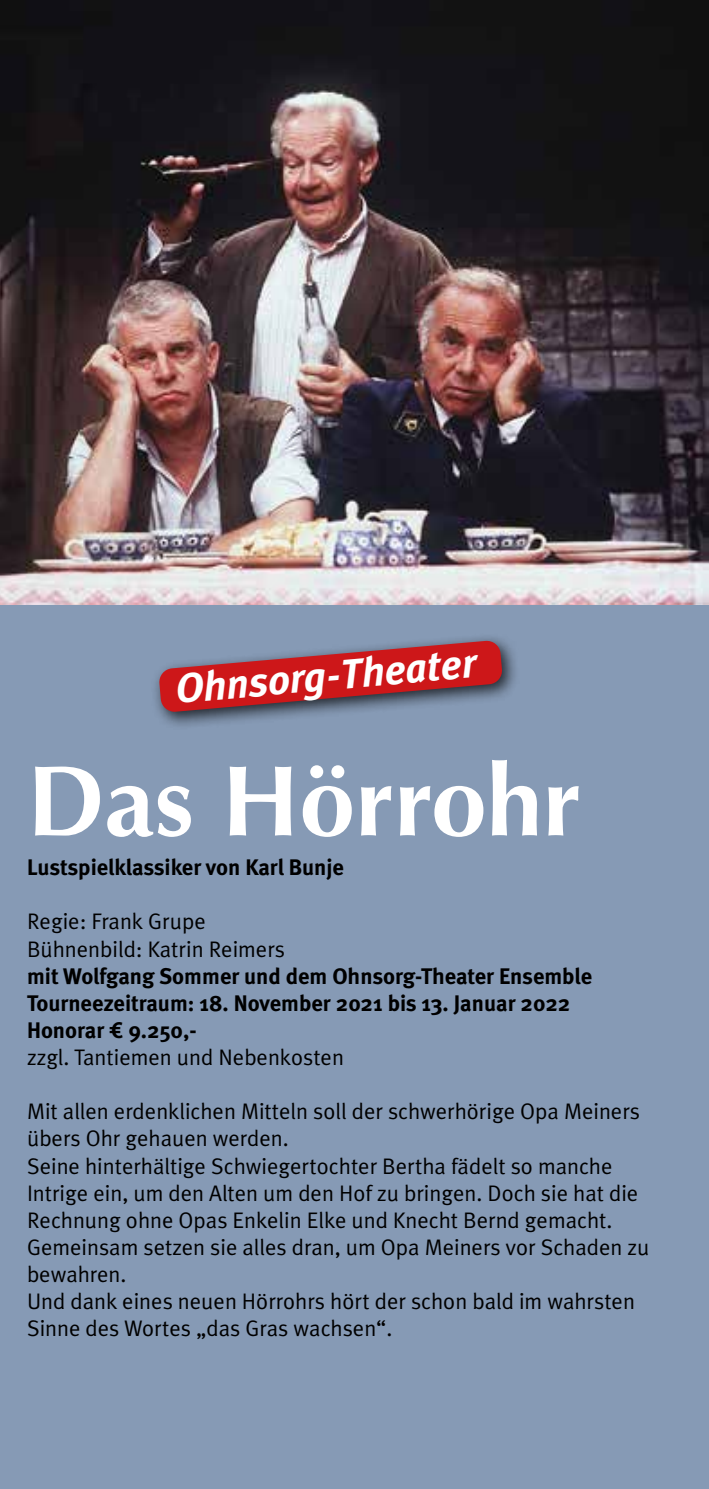
<style>
.page{position:relative;width:709px;height:1489px;background:#fff}
.page>*{position:absolute;margin:0;border:0;box-sizing:border-box;transform-origin:0 0}
.t1{font:700 100px "Optima";color:#fff}
.t2{font:italic 700 41.25px "Meta Plus";color:#fff}
.t3{font:22.5px/27px "Meta Plus Normal";color:#000}
.t4{font:700 22.5px/27px "Meta";color:#000}
</style>
<div class="page">
<div style="left:0;top:0;width:709px;height:1488px;background:#869ab5"></div>
<img style="left:0;top:0;width:709px;height:604px">
<div style="left:151px;top:632px;width:369px;height:98px;background:#000;opacity:.75"></div>
<svg style="left:159px;top:640px;width:343px;height:72px"></svg>
<h2 class="t2" style="left:174px;top:665px;width:303px;rotate:-5deg">Ohnsorg-Theater</h2>
<h1 class="t1" style="left:27px;top:743px;width:555px">Das Hörrohr</h1>
<p class="t4" style="left:27px;top:853px;width:318px">Lustspielklassiker von Karl Bunje</p>
<p class="t3" style="left:27px;top:907px;width:259px">Regie: Frank Grupe<br>Bühnenbild: Katrin Reimers</p>
<p class="t4" style="left:27px;top:962px;width:566px">mit Wolfgang Sommer und dem Ohnsorg-Theater Ensemble<br>Tourneezeitraum: 18. November 2021 bis 13. Januar 2022<br>Honorar € 9.250,-</p>
<p class="t3" style="left:27px;top:1043px;width:318px">zzgl. Tantiemen und Nebenkosten</p>
<p class="t3" style="left:27px;top:1097px;width:624px">Mit allen erdenklichen Mitteln soll der schwerhörige Opa Meiners übers Ohr gehauen werden.<br>Seine hinterhältige Schwiegertochter Bertha fädelt so manche Intrige ein, um den Alten um den Hof zu bringen. Doch sie hat die Rechnung ohne Opas Enkelin Elke und Knecht Bernd gemacht.<br>Gemeinsam setzen sie alles dran, um Opa Meiners vor Schaden zu bewahren.<br>Und dank eines neuen Hörrohrs hört der schon bald im wahrsten Sinne des Wortes „das Gras wachsen“.</p>
</div>
